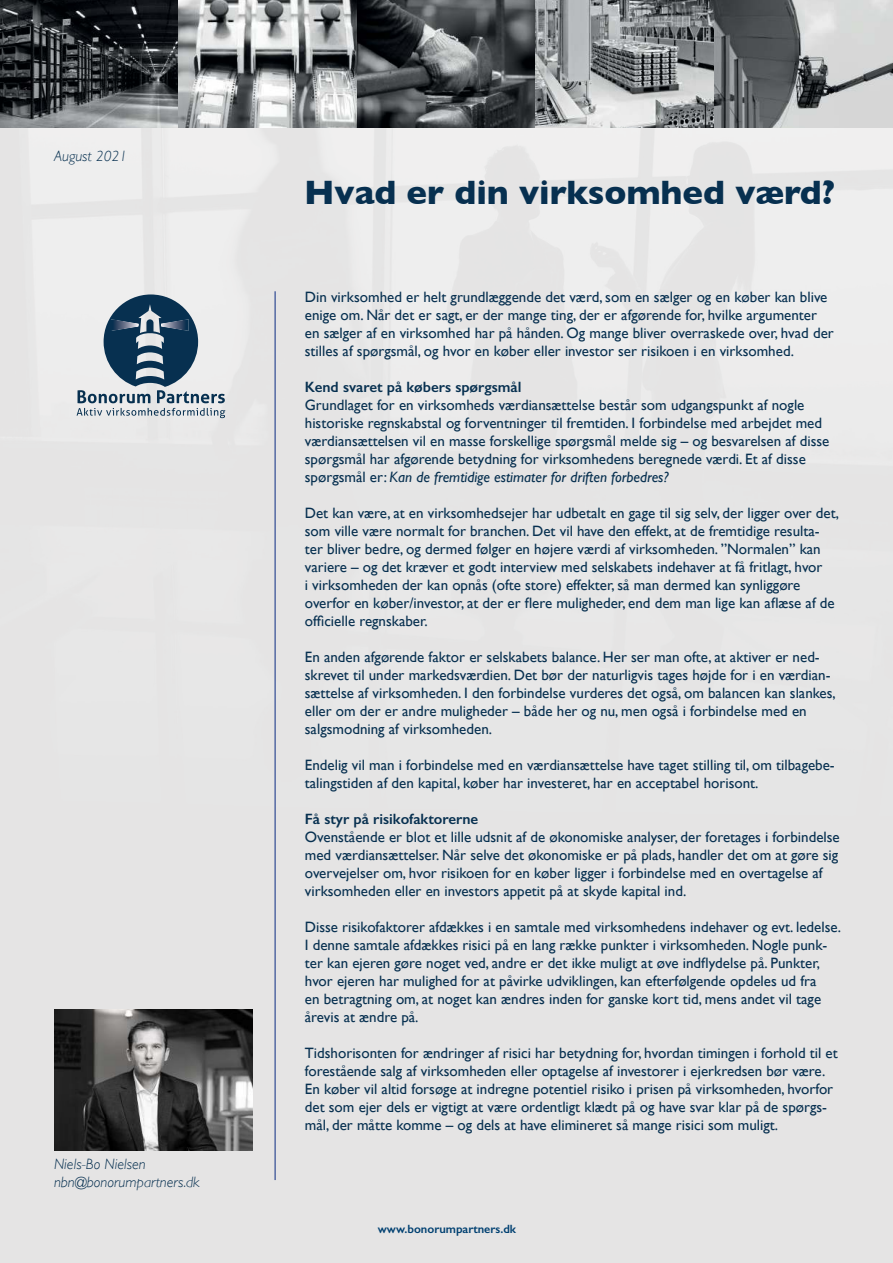
<style>
.page{position:relative;width:893px;height:1263px;background:#fff}
.page>*{position:absolute;margin:0;border:0;box-sizing:border-box;transform-origin:0 0}
.t1{font:700 34.5px "Gill Sans";color:#073050}
.t2{font:15px/18px "Gill Sans";color:#073050}
.t3{font:600 15px "Gill Sans";color:#073050}
.t4{font:italic 300 15px/18px "Gill Sans";color:#073050}
.t5{font:600 12px "Gill Sans";color:#004071}
.s1{font-style:italic}
</style>
<div class="page">
<img style="left:0;top:128px;width:893px;height:1135px">
<hr style="left:275px;top:291px;width:1px;height:889px;background:#24408e">
<img style="left:54px;top:1010px;width:198px;height:140px">
<img style="left:0;top:0;width:893px;height:128px">
<svg style="left:77px;top:294px;width:148px;height:124px;background:#97a6b2"></svg>
<p class="t4" style="left:54px;top:148px;width:75px">August 2021</p>
<p class="t4" style="left:54px;top:1156px;width:147px">Niels-Bo Nielsen nbn@bonorumpartners.dk</p>
<h1 class="t1" style="left:304px;top:172px;width:533px">Hvad er din virksomhed værd?</h1>
<p class="t2" style="left:305px;top:289px;width:530px">Din virksomhed er helt grundlæggende det værd, som en sælger og en køber kan blive enige om. Når det er sagt, er der mange ting, der er afgørende for, hvilke argumenter en sælger af en virksomhed har på hånden. Og mange bliver overraskede over, hvad der stilles af spørgsmål, og hvor en køber eller investor ser risikoen i en virksomhed.</p>
<p class="t3" style="left:305px;top:381px;width:218px">Kend svaret på købers spørgsmål</p>
<p class="t2" style="left:305px;top:397px;width:526px">Grundlaget for en virksomheds værdiansættelse består som udgangspunkt af nogle historiske regnskabstal og forventninger til fremtiden. I forbindelse med arbejdet med værdiansættelsen vil en masse forskellige spørgsmål melde sig – og besvarelsen af disse spørgsmål har afgørende betydning for virksomhedens beregnede værdi. Et af disse spørgsmål er: <span class="s1">Kan de fremtidige estimater for driften forbedres?</span></p>
<p class="t2" style="left:305px;top:505px;width:536px">Det kan være, at en virksomhedsejer har udbetalt en gage til sig selv, der ligger over det, som ville være normalt for branchen. Det vil have den effekt, at de fremtidige resulta&shy;ter bliver bedre, og dermed følger en højere værdi af virksomheden. ”Normalen” kan variere – og det kræver et godt interview med selskabets indehaver at få fritlagt, hvor<br>i virksomheden der kan opnås (ofte store) effekter, så man dermed kan synliggøre overfor en køber/investor, at der er flere muligheder, end dem man lige kan aflæse af de officielle regnskaber.</p>
<p class="t2" style="left:305px;top:649px;width:532px">En anden afgørende faktor er selskabets balance. Her ser man ofte, at aktiver er ned&shy;skrevet til under markedsværdien. Det bør der naturligvis tages højde for i en værdian&shy;sættelse af virksomheden. I den forbindelse vurderes det også, om balancen kan slankes, eller om der er andre muligheder – både her og nu, men også i forbindelse med en salgsmodning af virksomheden.</p>
<p class="t2" style="left:305px;top:757px;width:531px">Endelig vil man i forbindelse med en værdiansættelse have taget stilling til, om tilbagebe&shy;talingstiden af den kapital, køber har investeret, har en acceptabel horisont.</p>
<p class="t3" style="left:305px;top:813px;width:175px">Få styr på risikofaktorerne</p>
<p class="t2" style="left:305px;top:829px;width:536px">Ovenstående er blot et lille udsnit af de økonomiske analyser, der foretages i forbindelse med værdiansættelser. Når selve det økonomiske er på plads, handler det om at gøre sig overvejelser om, hvor risikoen for en køber ligger i forbindelse med en overtagelse af virksomheden eller en investors appetit på at skyde kapital ind.</p>
<p class="t2" style="left:305px;top:919px;width:538px">Disse risikofaktorer afdækkes i en samtale med virksomhedens indehaver og evt. ledelse.<br>I denne samtale afdækkes risici på en lang række punkter i virksomheden. Nogle punk&shy;ter kan ejeren gøre noget ved, andre er det ikke muligt at øve indflydelse på. Punkter, hvor ejeren har mulighed for at påvirke udviklingen, kan efterfølgende opdeles ud fra<br>en betragtning om, at noget kan ændres inden for ganske kort tid, mens andet vil tage årevis at ændre på.</p>
<p class="t2" style="left:305px;top:1045px;width:534px">Tidshorisonten for ændringer af risici har betydning for, hvordan timingen i forhold til et forestående salg af virksomheden eller optagelse af investorer i ejerkredsen bør være.<br>En køber vil altid forsøge at indregne potentiel risiko i prisen på virksomheden, hvorfor det som ejer dels er vigtigt at være ordentligt klædt på og have svar klar på de spørgs&shy;mål, der måtte komme – og dels at have elimineret så mange risici som muligt.</p>
<p class="t5" style="left:378px;top:1225px;width:140px">www.bonorumpartners.dk</p>
</div>
